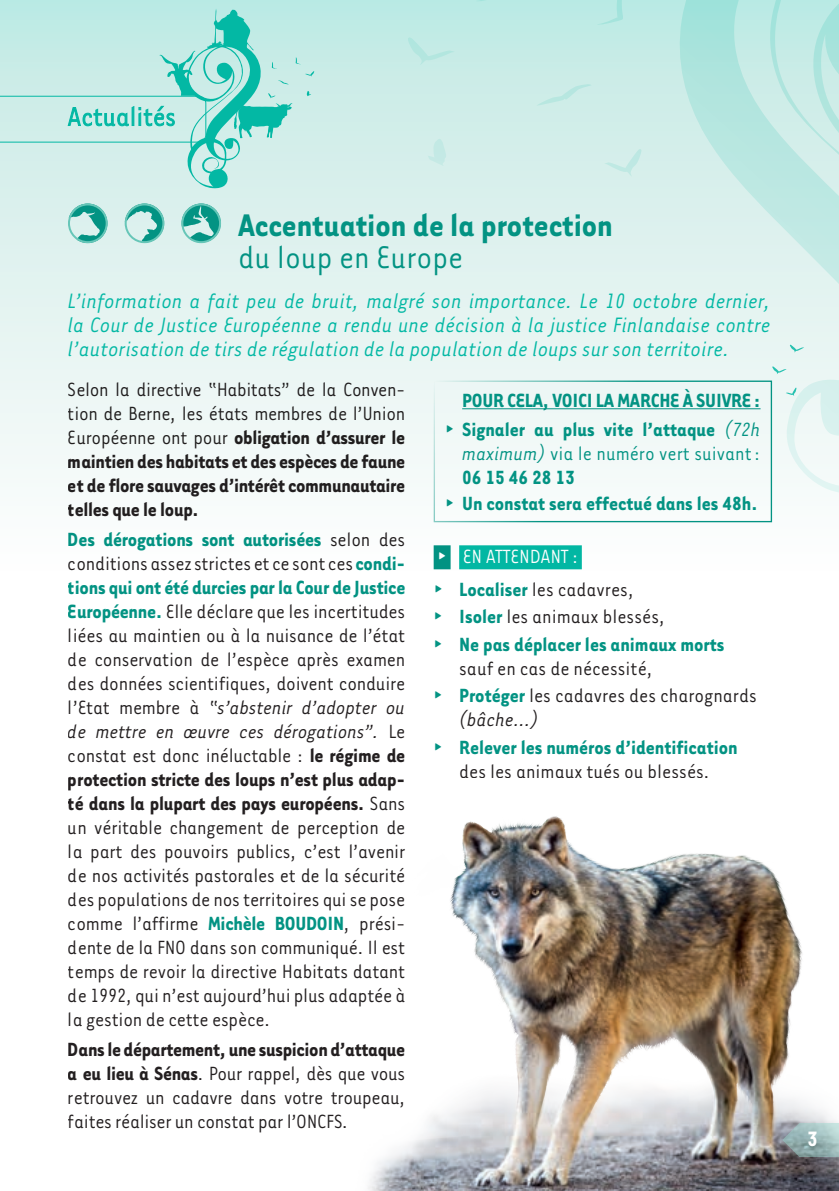
<style>
.page{position:relative;width:839px;height:1191px;background:#fff}
.page>*{position:absolute;margin:0;border:0;box-sizing:border-box;transform-origin:0 0}
.t1{font:700 36px "Tarzana Narrow";color:#039383}
.t2{font:36px "Tarzana Narrow";color:#039383}
.t3{font:italic 24px/24px "Tarzana Narrow";color:#03b8a4;text-align:justify}
.t4{font:700 24px "Tarzana Narrow";color:#fff}
.t5{font:22px/24px "Tarzana Narrow";letter-spacing:-.01em;color:#231f20;text-align:justify}
.t6{font:700 22px/24px "Tarzana Narrow";letter-spacing:-.015em;color:#231f20;text-align:justify}
.t7{font:700 22px/27.4px "Tarzana Narrow";color:#039383}
.t8{font:22px/24px "Tarzana Narrow";color:#039383}
.t9{font:22px/32.6px "Tarzana Narrow";letter-spacing:-.005em;color:#fff}
.s1{font-weight:400}
.s2{font-weight:700;color:#039383}
.s3{font-style:italic}
.s4{font-weight:700}
.s5{font-family:"Geogrotesque"}
.s6{font-weight:400;font-style:italic}
.s7{font-family:"Geogrotesque";font-weight:700}
.s8{font-family:"Geogrotesque";font-weight:700;color:#039383}
.s9{color:#231f20}
.s10{font-weight:400;color:#231f20}
.s11{font-weight:400;font-style:italic;color:#231f20}
</style>
<div class="page">
<img style="left:368px;top:816px;width:471px;height:374px">
<div style="left:0;top:0;width:839px;height:581px;background:linear-gradient(to bottom,#c2e9e4,#fffefe)"></div>
<svg style="left:476px;top:0;width:27px;height:2px"></svg>
<svg style="left:597px;top:0;width:27px;height:25px"></svg>
<svg style="left:604px;top:147px;width:38px;height:30px"></svg>
<svg style="left:407px;top:35px;width:48px;height:30px"></svg>
<svg style="left:424px;top:138px;width:22px;height:28px"></svg>
<svg style="left:535px;top:83px;width:57px;height:23px"></svg>
<svg style="left:675px;top:0;width:164px;height:581px"></svg>
<svg style="left:68px;top:203px;width:40px;height:40px"></svg>
<div style="left:68px;top:203px;width:40px;height:40px;border:2px solid #67c6b8;border-radius:50%"></div>
<svg style="left:125px;top:203px;width:39px;height:40px"></svg>
<div style="left:125px;top:203px;width:39px;height:40px;border:2px solid #67c6b8;border-radius:50%"></div>
<svg style="left:181px;top:203px;width:40px;height:40px"></svg>
<div style="left:181px;top:203px;width:40px;height:40px;border:2px solid #67c6b8;border-radius:50%"></div>
<svg style="left:0;top:9px;width:314px;height:179px;background:#b5e6e0"></svg>
<svg style="left:782px;top:1122px;width:57px;height:34px;background:#99b1b2"></svg>
<div style="left:434px;top:545px;width:17px;height:24px;background:#039383"></div>
<div style="left:459px;top:545px;width:123px;height:24px;background:#03b8a4"></div>
<hr style="left:462px;top:408px;width:299px;height:1px;background:#039383">
<div style="left:434px;top:380px;width:338px;height:142px;border:1px solid #039383"></div>
<svg style="left:786px;top:387px;width:11px;height:9px"></svg>
<svg style="left:772px;top:366px;width:15px;height:8px"></svg>
<svg style="left:790px;top:344px;width:14px;height:8px"></svg>
<h1 class="t1" style="left:238px;top:203px;width:376px">Accentuation de la protection</h1>
<h1 class="t2" style="left:238px;top:236px;width:227px">du loup en Europe</h1>
<p class="t3" style="left:68px;top:288px;width:704px">L’information a fait peu de bruit, malgré son importance. Le 10 octobre dernier, la Cour de Justice Européenne a rendu une décision à la justice Finlandaise contre l’autorisation de tirs de régulation de la population de loups sur son territoire.</p>
<p class="t6" style="left:68px;top:376px;width:339px"><span class="s1">Selon la directive “Habitats” de la Conven&shy;tion de Berne, les états membres de l’Union Européenne ont pour</span> obligation d’assurer le maintien des habitats et des espèces de faune et de flore sauvages d’intérêt communautaire telles que le loup.</p>
<p class="t5" style="left:68px;top:526px;width:339px"><span class="s2">Des dérogations sont autorisées</span> selon des conditions assez strictes et ce sont ces <span class="s2">condi&shy;tions qui ont été durcies par la Cour de Justice Européenne.</span> Elle déclare que les incertitudes liées au maintien ou à la nuisance de l’état de conservation de l’espèce après examen des données scientifiques, doivent conduire l’Etat membre à <span class="s3">“s’abstenir d’adopter ou de mettre en œuvre ces dérogations”.</span> Le constat est donc inéluctable : <span class="s4">le régime de protection stricte des loups n’est plus adap&shy;té dans la plupart des pays européens.</span> Sans un véritable changement de perception de la part des pouvoirs publics, c’est l’avenir de nos activités pastorales et de la sécurité des populations de nos territoires qui se pose comme l’affirme <span class="s2">Michèle BOUDOIN</span>, prési&shy;dente de la FNO dans son communiqué. Il est temps de revoir la directive Habitats datant de 1992, qui n’est aujourd’hui plus adaptée à la gestion de cette espèce.</p>
<p class="t5" style="left:68px;top:1036px;width:339px"><span class="s4">Dans le département, une suspicion d’attaque a eu lieu à Sénas</span>. Pour rappel, dès que vous retrouvez un cadavre dans votre troupeau, faites réaliser un constat par l’ONCFS.</p>
<p class="t7" style="left:445px;top:384px;width:317px;line-height:29px;text-align:right">POUR CELA, VOICILAMARCHE À SUIVRE :<br><span class="s5">∂</span> Signaler au plus vite l’attaque <span class="s6">(72h</span></p>
<p class="t8" style="left:462px;top:440px;width:300px"><span class="s3">maximum)</span> via le numéro vert suivant:<br><span class="s4">06 15 46 28 13</span></p>
<p class="t7" style="left:445px;top:489px;width:314px"><span class="s5">∂</span> Un constat sera effectué dans les 48h.</p>
<p class="t9" style="left:434px;top:539px;width:202px"><span class="s7">∂</span> EN ATTENDANT :<br><span class="s8">∂</span> <span class="s2">Localiser</span> <span class="s9">les cadavres,</span></p>
<p class="t7" style="left:434px;top:602px;width:292px"><span class="s5">∂</span> Isoler <span class="s10">les animaux blessés,<br></span><span class="s5">∂</span> Ne pas déplacer les animaux morts</p>
<p class="t5" style="left:434px;top:653px;width:325px;line-height:27.4px;text-indent:26px">sauf en cas de nécessité,<br><span class="s8">∂</span> <span class="s2">Protéger</span> les cadavres des charognards</p>
<p class="t7" style="left:434px;top:704px;width:306px;text-indent:26px"><span class="s11">(bâche…)<br></span><span class="s5">∂</span> Relever les numéros d’identification</p>
<p class="t5" style="left:459px;top:758px;width:252px">des les animaux tués ou blessés.</p>
<p class="t4" style="left:807px;top:1123px;width:12px">3</p>
</div>
